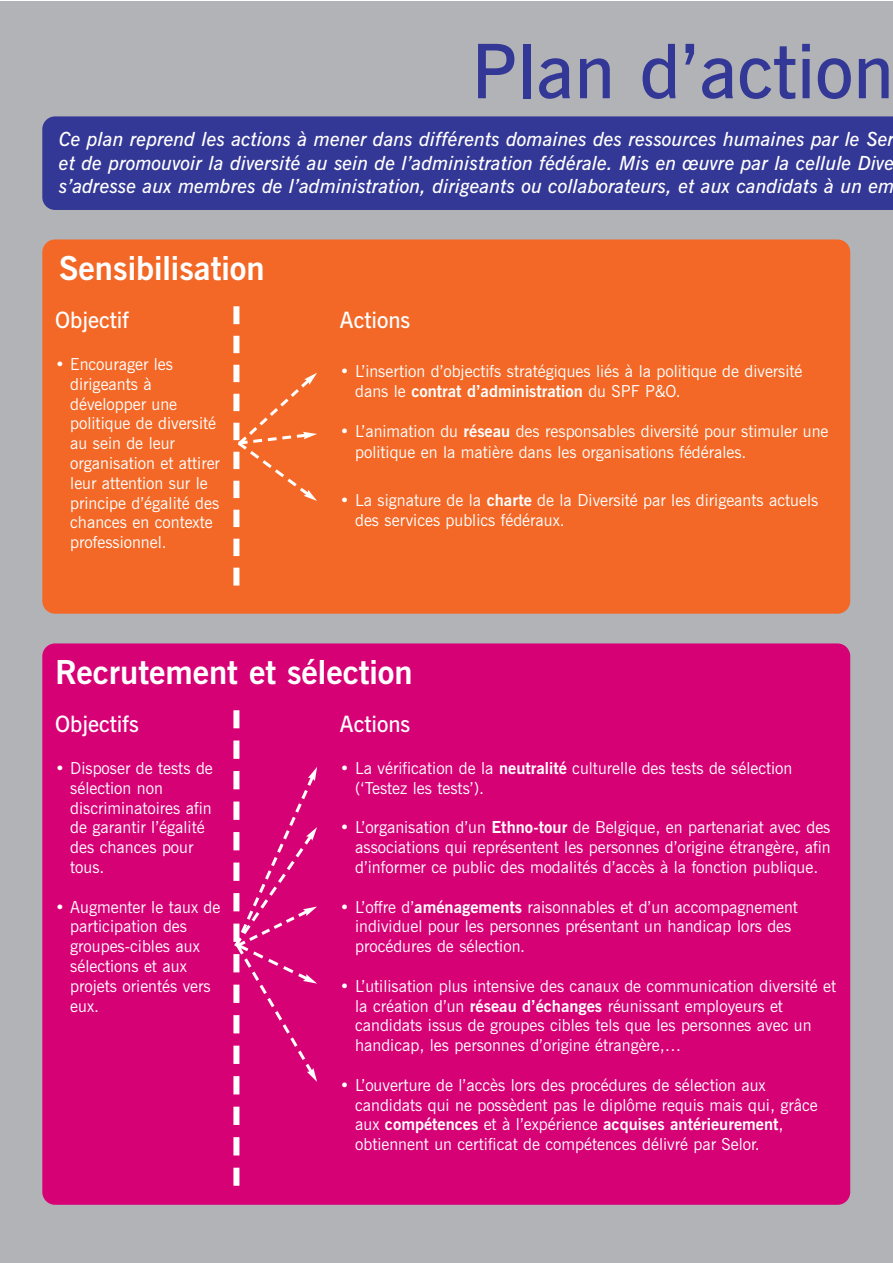
<style>
.page{position:relative;width:893px;height:1263px;background:#fff}
.page>*{position:absolute;margin:0;border:0;box-sizing:border-box;transform-origin:0 0}
.t1{font:600 75px "News Gothic BT";color:#333795}
.t2{font:700 33px "News Gothic BT";color:#fff}
.t3{font:600 22.5px "News Gothic BT";color:#fff}
.t4{font:italic 600 19.5px/23.4px "News Gothic BT";color:#fff;text-align:justify}
.t5{font:16.5px/19.8px "News Gothic BT";color:#fff}
.s1{font-weight:700}
</style>
<div class="page">
<div style="left:0;top:1px;width:893px;height:1262px;background:#b2b3b7"></div>
<div style="left:42px;top:239px;width:808px;height:375px;background:#f36826;border-radius:13px"></div>
<div style="left:42px;top:643px;width:808px;height:562px;background:#d70176;border-radius:13px"></div>
<div style="left:42px;top:116px;width:851px;height:94px;background:#333795"></div>
<div style="left:233px;top:306px;width:6px;height:18px;background:#fff"></div>
<div style="left:233px;top:568px;width:6px;height:17px;background:#fff"></div>
<svg style="left:233px;top:324px;width:84px;height:244px"></svg>
<div style="left:233px;top:710px;width:6px;height:18px;background:#fff"></div>
<div style="left:233px;top:1168px;width:6px;height:18px;background:#fff"></div>
<svg style="left:233px;top:728px;width:84px;height:440px"></svg>
<h1 class="t1" style="left:471px;top:42px;width:424px">Plan d’action</h1>
<p class="t4" style="left:59px;top:129px;width:837px">Ce plan reprend les actions à mener dans différents domaines des ressources humaines par le Ser et de promouvoir la diversité au sein de l’administration fédérale. Mis en œuvre par la cellule Dive s’adresse aux membres de l’administration, dirigeants ou collaborateurs, et aux candidats à un em</p>
<h2 class="t2" style="left:59px;top:256px;width:207px">Sensibilisation</h2>
<h3 class="t3" style="left:55px;top:311px;width:75px">Objectif</h3>
<p class="t5" style="left:70px;top:355px;width:151px;text-indent:-15px">• Encourager les dirigeants à développer une politique de diversité au sein de leur organisation et attirer leur attention sur le principe d’égalité des chances en contexte professionnel.</p>
<h3 class="t3" style="left:340px;top:311px;width:72px">Actions</h3>
<p class="t5" style="left:355px;top:363px;width:449px;text-indent:-15px">• L’insertion d’objectifs stratégiques liés à la politique de diversité dans le <span class="s1">contrat d’administration</span> du SPF P&amp;O.</p>
<p class="t5" style="left:355px;top:421px;width:475px;line-height:21px;text-indent:-15px">• L’animation du <span class="s1">réseau</span> des responsables diversité pour stimuler une politique en la matière dans les organisations fédérales.</p>
<p class="t5" style="left:355px;top:492px;width:465px;text-indent:-15px">• La signature de la <span class="s1">charte</span> de la Diversité par les dirigeants actuels des services publics fédéraux.</p>
<h2 class="t2" style="left:55px;top:660px;width:359px">Recrutement et sélection</h2>
<h3 class="t3" style="left:55px;top:715px;width:85px">Objectifs</h3>
<p class="t5" style="left:70px;top:759px;width:144px;text-indent:-15px">• Disposer de tests de sélection non discriminatoires afin de garantir l’égalité des chances pour tous.</p>
<p class="t5" style="left:70px;top:898px;width:152px;text-indent:-15px">• Augmenter le taux de participation des groupes-cibles aux sélections et aux projets orientés vers eux.</p>
<h3 class="t3" style="left:340px;top:715px;width:72px">Actions</h3>
<p class="t5" style="left:355px;top:759px;width:439px;text-indent:-15px">• La vérification de la <span class="s1">neutralité</span> culturelle des tests de sélection (‘Testez les tests’).</p>
<p class="t5" style="left:355px;top:819px;width:477px;text-align:justify;text-indent:-15px">• L’organisation d’un <span class="s1">Ethno-tour</span> de Belgique, en partenariat avec des associations qui représentent les personnes d’origine étrangère, afin d’informer ce public des modalités d’accès à la fonction publique.</p>
<p class="t5" style="left:355px;top:898px;width:444px;text-indent:-15px">• L’offre d’<span class="s1">aménagements</span> raisonnables et d’un accompagnement individuel pour les personnes présentant un handicap lors des procédures de sélection.</p>
<p class="t5" style="left:355px;top:977px;width:482px;text-indent:-15px">• L’utilisation plus intensive des canaux de communication diversité et la création d’un <span class="s1">réseau d’échanges</span> réunissant employeurs et candidats issus de groupes cibles tels que les personnes avec un handicap, les personnes d’origine étrangère,…</p>
<p class="t5" style="left:355px;top:1076px;width:464px;text-indent:-15px">• L’ouverture de l’accès lors des procédures de sélection aux candidats qui ne possèdent pas le diplôme requis mais qui, grâce aux <span class="s1">compétences</span> et à l’expérience <span class="s1">acquises antérieurement</span>, obtiennent un certificat de compétences délivré par Selor.</p>
</div>
